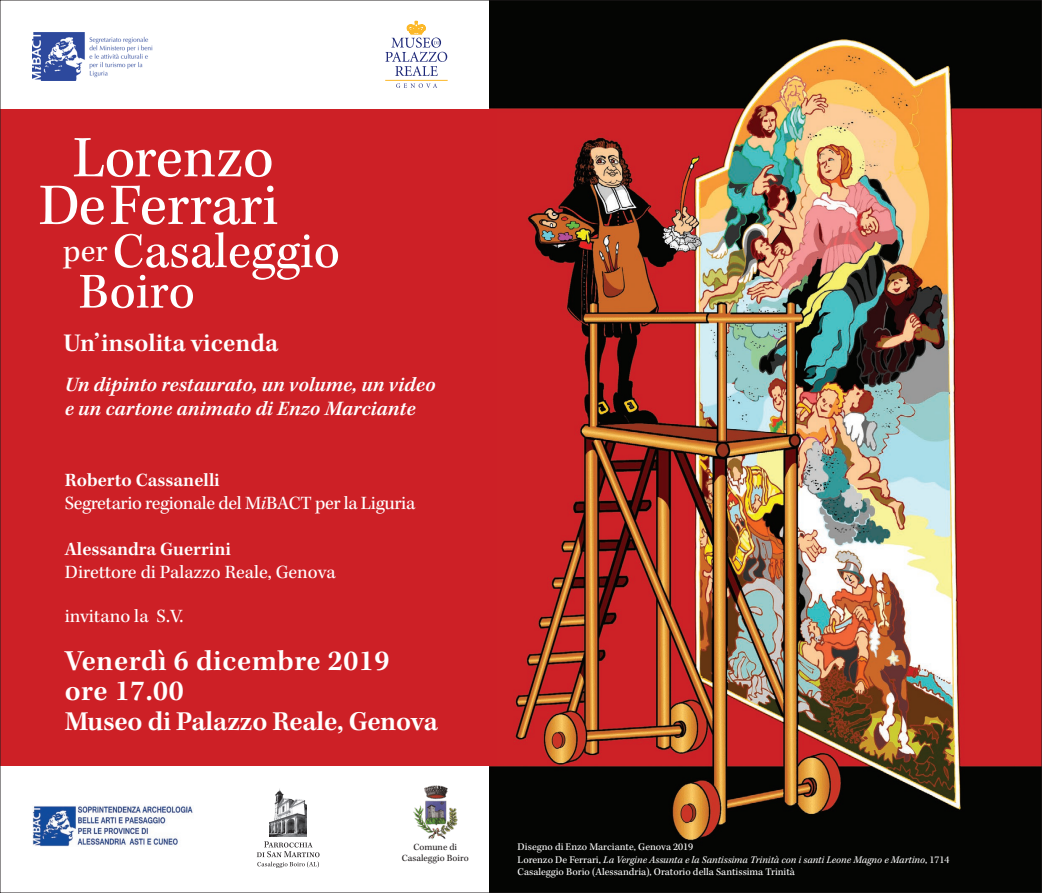
<style>
.page{position:relative;width:1042px;height:893px;background:#fff}
.page>*{position:absolute;margin:0;border:0;box-sizing:border-box;transform-origin:0 0}
.t1{font:60.2px "Kepler Std";color:#fff}
.t2{font:51.45px "Kepler Std";color:#fff}
.t3{font:600 29.75px "Kepler Std";letter-spacing:.015em;color:#fff}
.t4{font:600 28px "Kepler Std";letter-spacing:-.01em;color:#fff}
.t5{font:600 26.07px "Kepler Std";letter-spacing:.005em;color:#fff}
.t6{font:italic 600 21px/24.5px "Kepler Std";color:#fff}
.t7{font:19.25px "Kepler Std";letter-spacing:-.015em;color:#fff}
.t8{font:600 19.25px "Kepler Std";color:#fff}
.t9{font:10.5px "Kepler Std";color:#fff}
.t10{font:italic 10.5px "Kepler Std";color:#fff}
.t11{font:9.62px "Kepler Std";color:#231f20}
.s1{font-size:32.55px}
.s2{font-style:italic}
.s3{font-style:normal}
</style>
<div class="page">
<img style="left:489px;top:2px;width:551px;height:889px">
<img style="left:33px;top:806px;width:160px;height:41px">
<img style="left:33px;top:33px;width:120px;height:47px">
<hr style="left:385px;top:80px;width:63px;height:1px;background:#fcb828">
<svg style="left:396px;top:83px;width:41px;height:5px"></svg>
<svg style="left:385px;top:21px;width:62px;height:55px"></svg>
<img style="left:413px;top:785px;width:45px;height:55px">
<img style="left:270px;top:788px;width:36px;height:48px">
<svg style="left:257px;top:841px;width:62px;height:27px"></svg>
<div style="left:0;top:109px;width:496px;height:656px;background:#cd2026"></div>
<p class="t1" style="left:73px;top:123px;width:202px">Lorenzo</p>
<p class="t1" style="left:39px;top:171px;width:241px">De Ferrari</p>
<p class="t2" style="left:63px;top:222px;width:278px"><span class="s1">per</span>Casaleggio</p>
<p class="t2" style="left:79px;top:262px;width:118px">Boiro</p>
<p class="t5" style="left:64px;top:329px;width:216px">Un’insolita vicenda</p>
<p class="t6" style="left:65px;top:373px;width:372px">Un dipinto restaurato, un volume, un video e un cartone animato di Enzo Marciante</p>
<p class="t8" style="left:65px;top:469px;width:157px">Roberto Cassanelli</p>
<p class="t7" style="left:65px;top:492px;width:352px">Segretario regionale del M<span class="s2">i</span>BACT per la Liguria</p>
<p class="t8" style="left:65px;top:538px;width:168px">Alessandra Guerrini</p>
<p class="t7" style="left:65px;top:561px;width:273px">Direttore di Palazzo Reale, Genova</p>
<p class="t7" style="left:65px;top:605px;width:120px">invitano la S.V.</p>
<p class="t3" style="left:65px;top:644px;width:326px">Venerdì 6 dicembre 2019</p>
<p class="t3" style="left:65px;top:674px;width:120px">ore 17.00</p>
<p class="t4" style="left:65px;top:705px;width:375px">Museo di Palazzo Reale, Genova</p>
<p class="t11" style="left:413px;top:841px;width:45px">Comune di</p>
<p class="t11" style="left:402px;top:853px;width:68px">Casaleggio Boiro</p>
<p class="t9" style="left:517px;top:841px;width:177px">Disegno di Enzo Marciante, Genova 2019</p>
<p class="t10" style="left:517px;top:853px;width:433px"><span class="s3">Lorenzo De Ferrari,</span> La Vergine Assunta e la Santissima Trinità con i santi Leone Magno e Martino<span class="s3">, 1714</span></p>
<p class="t9" style="left:517px;top:866px;width:279px">Casaleggio Borio (Alessandria), Oratorio della Santissima Trinità</p>
</div>
